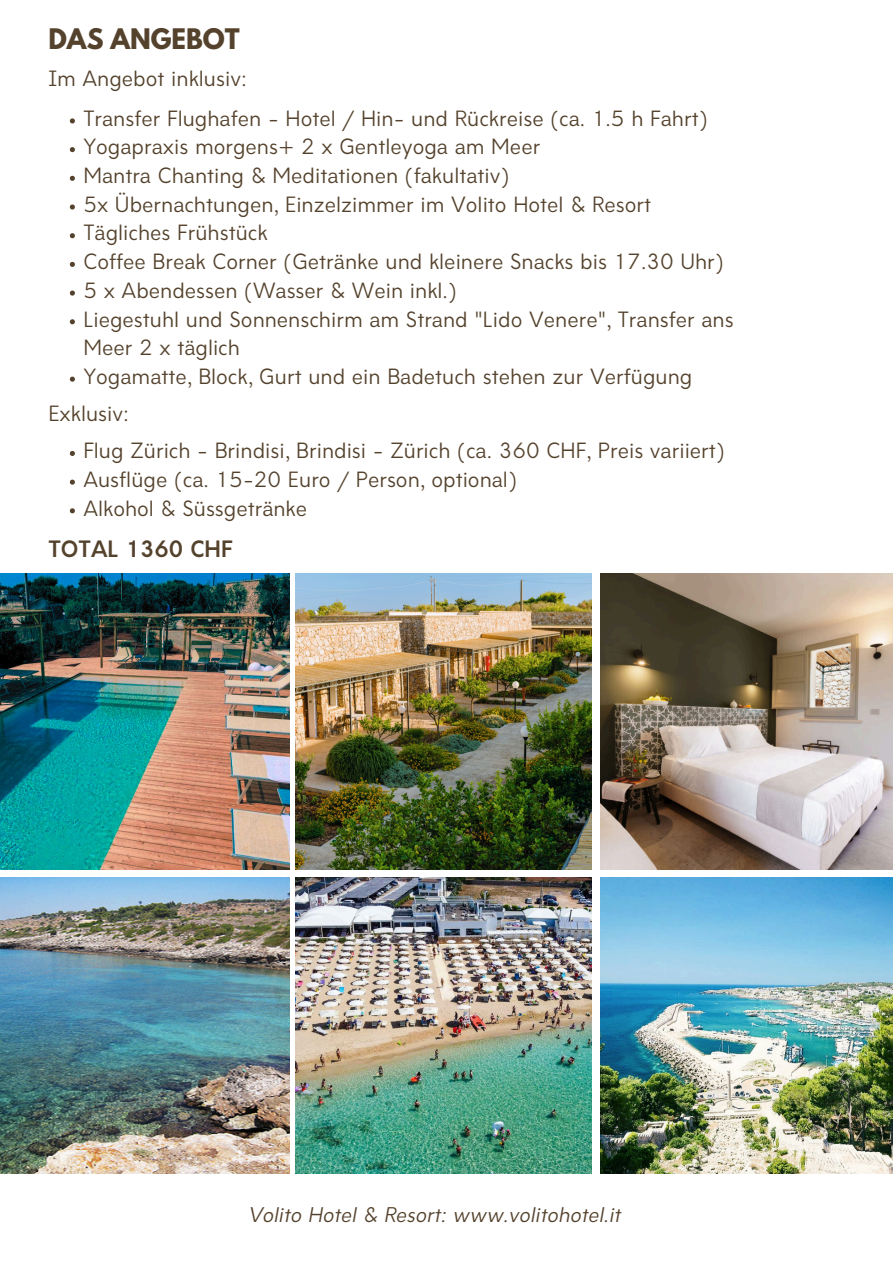
<style>
.page{position:relative;width:893px;height:1263px;background:#fff}
.page>*{position:absolute;margin:0;border:0;box-sizing:border-box;transform-origin:0 0}
.t1{font:700 25.05px "League Spartan";color:#54422c}
.t2{font:700 22.05px "Amicale";color:#54422c}
.t3{font:20.55px/28.7px "Amicale";color:#54422c}
.t4{font:italic 19.8px "Amicale";color:#54422c}
</style>
<div class="page">
<img style="left:296px;top:573px;width:295px;height:296px">
<img style="left:0;top:573px;width:290px;height:296px">
<img style="left:296px;top:878px;width:295px;height:296px">
<img style="left:0;top:878px;width:290px;height:296px">
<img style="left:600px;top:878px;width:293px;height:296px">
<img style="left:600px;top:573px;width:293px;height:296px">
<svg style="left:70px;top:118px;width:5px;height:5px"></svg>
<svg style="left:70px;top:147px;width:5px;height:5px"></svg>
<svg style="left:70px;top:176px;width:5px;height:5px"></svg>
<svg style="left:70px;top:204px;width:5px;height:6px"></svg>
<svg style="left:70px;top:233px;width:5px;height:5px"></svg>
<svg style="left:70px;top:262px;width:5px;height:5px"></svg>
<svg style="left:70px;top:291px;width:5px;height:5px"></svg>
<svg style="left:70px;top:319px;width:5px;height:5px"></svg>
<svg style="left:70px;top:377px;width:5px;height:5px"></svg>
<svg style="left:70px;top:451px;width:5px;height:5px"></svg>
<svg style="left:70px;top:480px;width:5px;height:5px"></svg>
<svg style="left:70px;top:508px;width:5px;height:5px"></svg>
<h1 class="t1" style="left:48px;top:26px;width:193px">DAS ANGEBOT</h1>
<h3 class="t3" style="left:48px;top:67px;width:200px">Im Angebot inklusiv:</h3>
<p class="t3" style="left:83px;top:106px;width:625px">Transfer Flughafen - Hotel / Hin- und Rückreise (ca. 1.5 h Fahrt)</p>
<p class="t3" style="left:83px;top:135px;width:458px">Yogapraxis morgens+ 2 x Gentleyoga am Meer</p>
<p class="t3" style="left:83px;top:164px;width:427px">Mantra Chanting &amp; Meditationen (fakultativ)</p>
<p class="t3" style="left:83px;top:192px;width:569px">5x Übernachtungen, Einzelzimmer im Volito Hotel &amp; Resort</p>
<p class="t3" style="left:83px;top:221px;width:186px">Tägliches Frühstück</p>
<p class="t3" style="left:83px;top:250px;width:642px">Coffee Break Corner (Getränke und kleinere Snacks bis 17.30 Uhr)</p>
<p class="t3" style="left:83px;top:278px;width:375px">5 x Abendessen (Wasser &amp; Wein inkl.)</p>
<p class="t3" style="left:83px;top:307px;width:652px">Liegestuhl und Sonnenschirm am Strand "Lido Venere", Transfer ans<br>Meer 2 x täglich</p>
<p class="t3" style="left:83px;top:364px;width:610px">Yogamatte, Block, Gurt und ein Badetuch stehen zur Verfügung</p>
<h3 class="t3" style="left:48px;top:401px;width:82px">Exklusiv:</h3>
<p class="t3" style="left:83px;top:439px;width:643px">Flug Zürich - Brindisi, Brindisi - Zürich (ca. 360 CHF, Preis variiert)</p>
<p class="t3" style="left:83px;top:467px;width:435px">Ausflüge (ca. 15-20 Euro / Person, optional)</p>
<p class="t3" style="left:83px;top:496px;width:225px">Alkohol &amp; Süssgetränke</p>
<p class="t2" style="left:48px;top:540px;width:186px">TOTAL 1360 CHF</p>
<h2 class="t4" style="left:249px;top:1207px;width:374px">Volito Hotel &amp; Resort: www.volitohotel.it</h2>
</div>
